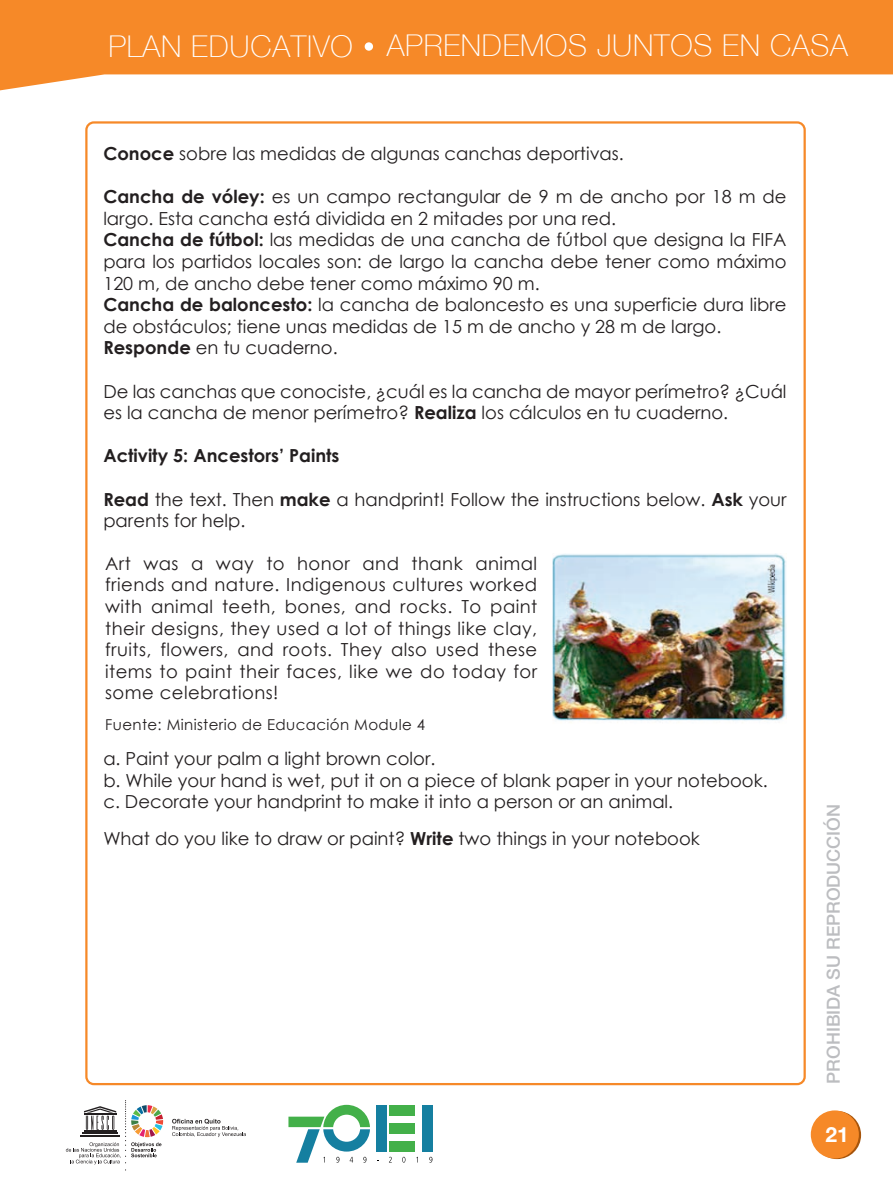
<style>
.page{position:relative;width:893px;height:1191px;background:#fff}
.page>*{position:absolute;margin:0;border:0;box-sizing:border-box;transform-origin:0 0}
.t1{font:100 30px "Helvetica Neue";letter-spacing:.025em;color:#fff}
.t2{font:700 21px "Helvetica Neue LT Std";color:#fff}
.t3{font:18px/21.6px "Century Gothic";color:#231f20}
.t4{font:700 18px "Century Gothic";color:#231f20}
.t5{font:500 18px "Helvetica Neue LT Std";color:#bcbdc0}
.t6{font:15px "Century Gothic";letter-spacing:.025em;color:#231f20}
.s1{font-weight:700}
</style>
<div class="page">
<svg style="left:0;top:0;width:893px;height:90px;fill:#f68928"></svg>
<div style="left:365px;top:42px;width:8px;height:9px;background:#fff;border-radius:50%"></div>
<svg style="left:813px;top:1111px;width:48px;height:48px"></svg>
<div style="left:811px;top:1110px;width:48px;height:48px;background:#f68928;border-radius:50%"></div>
<svg style="left:66px;top:1100px;width:97px;height:70px"></svg>
<svg style="left:172px;top:1118px;width:74px;height:19px"></svg>
<div style="left:422px;top:1104px;width:11px;height:47px;background:#157fa0"></div>
<div style="left:376px;top:1104px;width:11px;height:47px;background:#157fa0"></div>
<div style="left:389px;top:1104px;width:25px;height:11px;background:#43b049"></div>
<div style="left:389px;top:1122px;width:25px;height:11px;background:#43b049"></div>
<div style="left:389px;top:1141px;width:25px;height:10px;background:#43b049"></div>
<svg style="left:288px;top:1104px;width:82px;height:58px"></svg>
<svg style="left:402px;top:1156px;width:3px;height:6px"></svg>
<svg style="left:429px;top:1156px;width:3px;height:6px"></svg>
<img style="left:552px;top:553px;width:235px;height:168px">
<h1 class="t1" style="left:108px;top:22px;width:741px">PLAN EDUCATIVO APRENDEMOS JUNTOS EN CASA</h1>
<p class="t3" style="left:103px;top:142px;width:522px"><span class="s1">Conoce</span> sobre las medidas de algunas canchas deportivas.</p>
<p class="t3" style="left:103px;top:185px;width:685px"><span class="s1">Cancha de vóley:</span> es un campo rectangular de 9 m de ancho por 18 m de largo. Esta cancha está dividida en 2 mitades por una red.<br><span class="s1">Cancha de fútbol:</span> las medidas de una cancha de fútbol que designa la FIFA para los partidos locales son: de largo la cancha debe tener como máximo 120 m, de ancho debe tener como máximo 90 m.<br><span class="s1">Cancha de baloncesto:</span> la cancha de baloncesto es una superficie dura libre de obstáculos; tiene unas medidas de 15 m de ancho y 28 m de largo.<br><span class="s1">Responde</span> en tu cuaderno.</p>
<p class="t3" style="left:103px;top:380px;width:685px">De las canchas que conociste, ¿cuál es la cancha de mayor perímetro? ¿Cuál es la cancha de menor perímetro? <span class="s1">Realiza</span> los cálculos en tu cuaderno.</p>
<p class="t4" style="left:103px;top:442px;width:238px">Activity 5: Ancestors’ Paints</p>
<p class="t3" style="left:103px;top:488px;width:685px"><span class="s1">Read</span> the text. Then <span class="s1">make</span> a handprint! Follow the instructions below. <span class="s1">Ask</span> your parents for help.</p>
<p class="t3" style="left:105px;top:552px;width:434px;text-align:justify">Art was a way to honor and thank animal friends and nature. Indigenous cultures worked with animal teeth, bones, and rocks. To paint their designs, they used a lot of things like clay, fruits, flowers, and roots. They also used these items to paint their faces, like we do today for some celebrations!</p>
<p class="t6" style="left:105px;top:714px;width:321px">Fuente: Ministerio de Educación Module 4</p>
<p class="t3" style="left:103px;top:747px;width:666px">a. Paint your palm a light brown color.<br>b. While your hand is wet, put it on a piece of blank paper in your notebook. c. Decorate your handprint to make it into a person or an animal.</p>
<p class="t3" style="left:103px;top:827px;width:598px">What do you like to draw or paint? <span class="s1">Write</span> two things in your notebook</p>
<p class="t5" style="left:823px;top:1083px;width:281px;rotate:-90deg">PROHIBIDA SU REPRODUCCIÓN</p>
<p class="t2" style="left:826px;top:1121px;width:25px">21</p>
</div>
